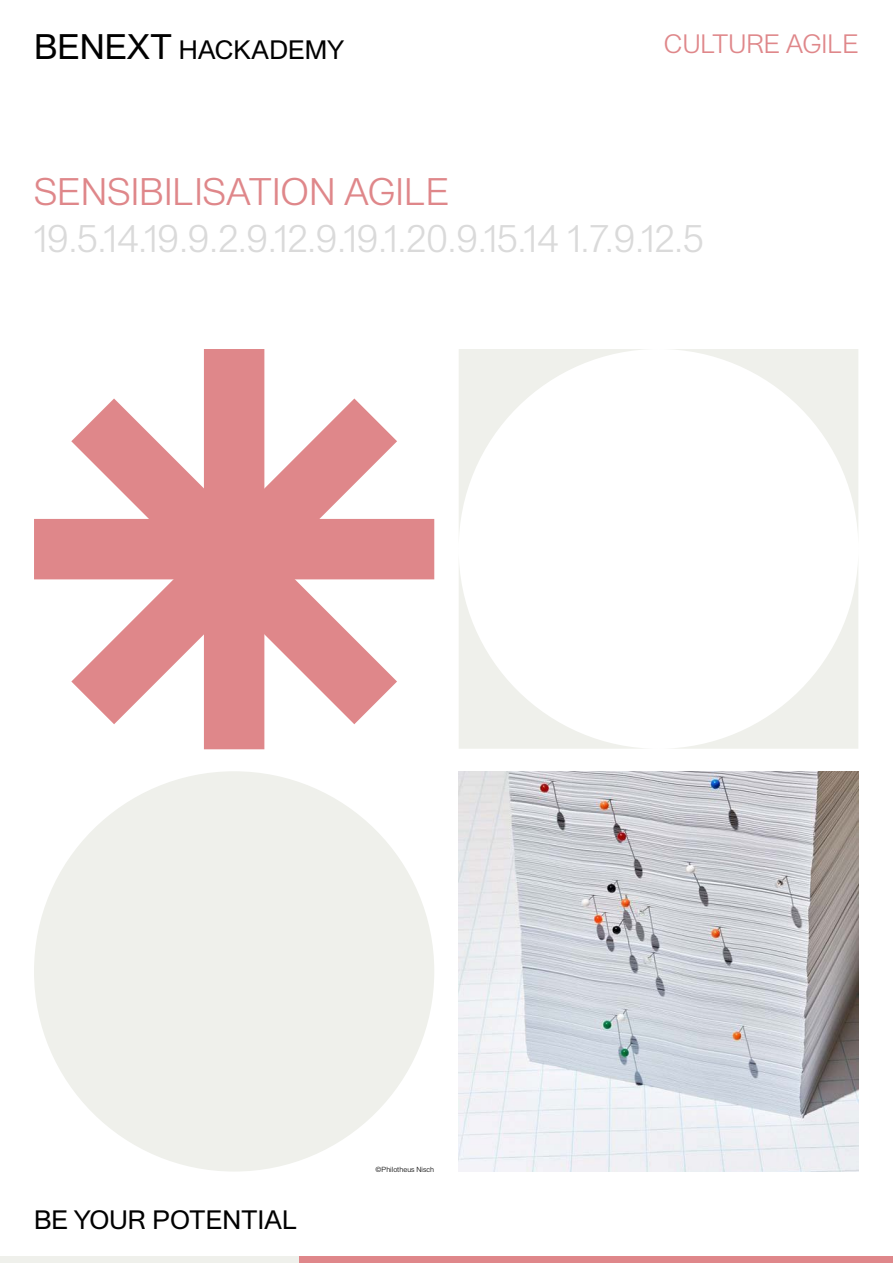
<style>
.page{position:relative;width:893px;height:1263px;background:#fff}
.page>*{position:absolute;margin:0;border:0;box-sizing:border-box;transform-origin:0 0}
.t1{font:300 39px "Syndicat Grotesk";color:#dadada}
.t2{font:300 39px "Syndicat Grotesk";color:#df878a}
.t3{font:27px "Syndicat Grotesk";color:#000}
.t4{font:300 27px "Syndicat Grotesk";color:#df878a}
.t5{font:300 7.5px "Syndicat Grotesk";color:#000}
.s1{font-size:36px}
</style>
<div class="page">
<div style="left:0;top:1256px;width:300px;height:7px;background:#eff0eb"></div>
<div style="left:300px;top:1256px;width:593px;height:7px;background:#df878a"></div>
<img style="left:459px;top:771px;width:400px;height:400px">
<svg style="left:34px;top:349px;width:400px;height:400px"></svg>
<svg style="left:71px;top:398px;width:326px;height:326px;fill:#df878a"></svg>
<div style="left:34px;top:771px;width:400px;height:400px;background:#eff0eb;border-radius:50%"></div>
<svg style="left:459px;top:349px;width:399px;height:400px"></svg>
<p class="t3" style="left:34px;top:35px;width:312px"><span class="s1">BENEXT</span> HACKADEMY</p>
<p class="t4" style="left:664px;top:29px;width:196px">CULTURE AGILE</p>
<p class="t2" style="left:34px;top:170px;width:417px">SENSIBILISATION AGILE</p>
<p class="t1" style="left:34px;top:217px;width:671px">19.5.14.19.9.2.9.12.9.19.1.20.9.15.14 1.7.9.12.5</p>
<p class="t3" style="left:34px;top:1205px;width:265px">BE YOUR POTENTIAL</p>
<p class="t5" style="left:376px;top:1165px;width:60px">©Philotheus Nisch</p>
</div>
